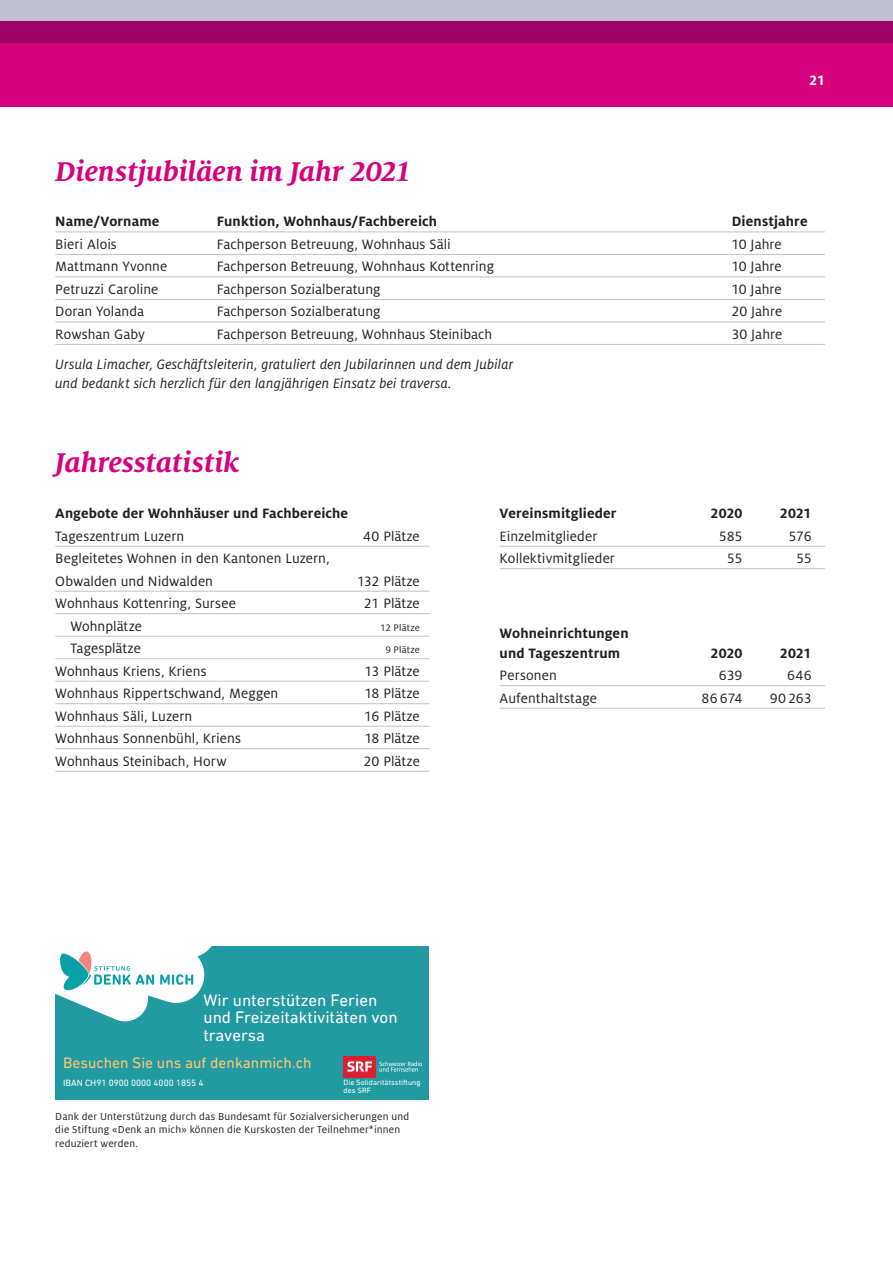
<style>
.page{position:relative;width:893px;height:1263px;background:#fff}
.page>*{position:absolute;margin:0;border:0;box-sizing:border-box;transform-origin:0 0}
.t1{font:italic 700 30px "Milo Serif OT";letter-spacing:-.005em;color:#d6017f}
.t2{font:17.1px/17.1px "DIN Next Rounded LT Pro";color:#fff}
.t3{font:15.45px "DIN Next Rounded LT Pro";color:#fec66d}
.t4{font:15px/22.5px "Milo OT";letter-spacing:.005em;color:#231f20}
.t5{font:700 15px/19.5px "Milo OT";letter-spacing:.01em;color:#231f20}
.t6{font:italic 15px/18.8px "Milo OT";letter-spacing:.01em;color:#231f20}
.t7{font:700 15px "Milo OT";color:#fff}
.t8{font:11.25px/13.5px "Milo OT";letter-spacing:.015em;color:#231f20}
.t9{font:10.5px "Milo OT";letter-spacing:.01em;color:#231f20}
.t10{font:9.3px "DIN Next Rounded LT Pro";color:#fff}
.t11{font:7.8px/7.8px "DIN Next Rounded LT Pro";color:#fff}
</style>
<div class="page">
<div style="left:0;top:0;width:893px;height:43px;background:#bec0d0"></div>
<svg style="left:0;top:21px;width:893px;height:85px;background:#c70078"></svg>
<hr style="left:55px;top:232px;width:770px;height:1px;background:#bec0d0">
<hr style="left:55px;top:254px;width:770px;height:1px;background:#bec0d0">
<hr style="left:55px;top:277px;width:770px;height:1px;background:#bec0d0">
<hr style="left:55px;top:299px;width:770px;height:1px;background:#bec0d0">
<hr style="left:55px;top:322px;width:770px;height:1px;background:#bec0d0">
<hr style="left:55px;top:344px;width:770px;height:1px;background:#bec0d0">
<hr style="left:55px;top:546px;width:374px;height:1px;background:#bec0d0">
<hr style="left:55px;top:591px;width:374px;height:1px;background:#bec0d0">
<hr style="left:55px;top:613px;width:374px;height:1px;background:#bec0d0">
<hr style="left:55px;top:636px;width:374px;height:1px;background:#bec0d0">
<hr style="left:55px;top:658px;width:374px;height:1px;background:#bec0d0">
<hr style="left:55px;top:681px;width:374px;height:1px;background:#bec0d0">
<hr style="left:55px;top:703px;width:374px;height:1px;background:#bec0d0">
<hr style="left:55px;top:726px;width:374px;height:1px;background:#bec0d0">
<hr style="left:55px;top:748px;width:374px;height:1px;background:#bec0d0">
<hr style="left:55px;top:771px;width:374px;height:1px;background:#bec0d0">
<hr style="left:500px;top:546px;width:325px;height:1px;background:#bec0d0">
<hr style="left:500px;top:568px;width:325px;height:1px;background:#bec0d0">
<hr style="left:500px;top:685px;width:325px;height:1px;background:#bec0d0">
<hr style="left:500px;top:708px;width:325px;height:1px;background:#bec0d0">
<div style="left:56px;top:945px;width:373px;height:154px;background:#229aa1"></div>
<div style="left:344px;top:1056px;width:32px;height:21px;background:#da2031"></div>
<svg style="left:347px;top:1061px;width:25px;height:10px"></svg>
<svg style="left:379px;top:1061px;width:43px;height:10px"></svg>
<svg style="left:56px;top:945px;width:202px;height:77px"></svg>
<p class="t7" style="left:809px;top:72px;width:17px">21</p>
<h1 class="t1" style="left:55px;top:156px;width:357px">Dienstjubiläen im Jahr 2021</h1>
<p class="t5" style="left:55px;top:212px;width:106px">Name/Vorname</p>
<p class="t5" style="left:217px;top:212px;width:222px">Funktion, Wohnhaus/Fachbereich</p>
<p class="t5" style="left:732px;top:212px;width:77px">Dienstjahre</p>
<p class="t4" style="left:55px;top:233px;width:63px">Bieri Alois</p>
<p class="t4" style="left:217px;top:233px;width:235px">Fachperson Betreuung, Wohnhaus Säli</p>
<p class="t4" style="left:731px;top:233px;width:52px">10 Jahre</p>
<p class="t4" style="left:55px;top:256px;width:114px">Mattmann Yvonne</p>
<p class="t4" style="left:217px;top:256px;width:279px">Fachperson Betreuung, Wohnhaus Kottenring</p>
<p class="t4" style="left:731px;top:256px;width:52px">10 Jahre</p>
<p class="t4" style="left:55px;top:278px;width:105px">Petruzzi Caroline</p>
<p class="t4" style="left:217px;top:278px;width:165px">Fachperson Sozialberatung</p>
<p class="t4" style="left:731px;top:278px;width:52px">10 Jahre</p>
<p class="t4" style="left:55px;top:301px;width:90px">Doran Yolanda</p>
<p class="t4" style="left:217px;top:301px;width:165px">Fachperson Sozialberatung</p>
<p class="t4" style="left:731px;top:301px;width:52px">20 Jahre</p>
<p class="t4" style="left:55px;top:323px;width:91px">Rowshan Gaby</p>
<p class="t4" style="left:217px;top:323px;width:277px">Fachperson Betreuung, Wohnhaus Steinibach</p>
<p class="t4" style="left:731px;top:323px;width:53px">30 Jahre</p>
<p class="t6" style="left:55px;top:355px;width:460px">Ursula Limacher, Geschäftsleiterin, gratuliert den Jubilarinnen und dem Jubilar und bedankt sich herzlich für den langjährigen Einsatz bei traversa.</p>
<h1 class="t1" style="left:55px;top:446px;width:185px">Jahresstatistik</h1>
<p class="t5" style="left:55px;top:504px;width:294px">Angebote der Wohnhäuser und Fachbereiche</p>
<p class="t4" style="left:55px;top:525px;width:131px">Tageszentrum Luzern</p>
<p class="t4" style="left:363px;top:525px;width:58px">40 Plätze</p>
<p class="t4" style="left:55px;top:547px;width:276px">Begleitetes Wohnen in den Kantonen Luzern,<br>Obwalden und Nidwalden</p>
<p class="t4" style="left:357px;top:570px;width:64px">132 Plätze</p>
<p class="t4" style="left:55px;top:592px;width:182px">Wohnhaus Kottenring, Sursee</p>
<p class="t4" style="left:364px;top:592px;width:57px">21 Plätze</p>
<p class="t4" style="left:70px;top:615px;width:73px">Wohnplätze</p>
<p class="t9" style="left:380px;top:622px;width:41px">12 Plätze</p>
<p class="t4" style="left:70px;top:637px;width:72px">Tagesplätze</p>
<p class="t9" style="left:385px;top:644px;width:36px">9 Plätze</p>
<p class="t4" style="left:55px;top:660px;width:153px">Wohnhaus Kriens, Kriens</p>
<p class="t4" style="left:365px;top:660px;width:57px">13 Plätze</p>
<p class="t4" style="left:55px;top:682px;width:225px">Wohnhaus Rippertschwand, Meggen</p>
<p class="t4" style="left:364px;top:682px;width:57px">18 Plätze</p>
<p class="t4" style="left:55px;top:705px;width:138px">Wohnhaus Säli, Luzern</p>
<p class="t4" style="left:364px;top:705px;width:57px">16 Plätze</p>
<p class="t4" style="left:55px;top:727px;width:187px">Wohnhaus Sonnenbühl, Kriens</p>
<p class="t4" style="left:364px;top:727px;width:57px">18 Plätze</p>
<p class="t4" style="left:55px;top:750px;width:173px">Wohnhaus Steinibach, Horw</p>
<p class="t4" style="left:364px;top:750px;width:58px">20 Plätze</p>
<p class="t5" style="left:500px;top:504px;width:118px">Vereinsmitglieder</p>
<p class="t5" style="left:711px;top:504px;width:33px">2020</p>
<p class="t5" style="left:780px;top:504px;width:33px">2021</p>
<p class="t4" style="left:500px;top:525px;width:99px">Einzelmitglieder</p>
<p class="t4" style="left:719px;top:525px;width:25px">585</p>
<p class="t4" style="left:788px;top:525px;width:25px">576</p>
<p class="t4" style="left:500px;top:547px;width:117px">Kollektivmitglieder</p>
<p class="t4" style="left:727px;top:547px;width:17px">55</p>
<p class="t4" style="left:796px;top:547px;width:17px">55</p>
<p class="t5" style="left:500px;top:624px;width:131px">Wohneinrichtungen und Tageszentrum</p>
<p class="t5" style="left:711px;top:643px;width:33px">2020</p>
<p class="t5" style="left:780px;top:643px;width:33px">2021</p>
<p class="t4" style="left:500px;top:664px;width:59px">Personen</p>
<p class="t4" style="left:719px;top:664px;width:25px">639</p>
<p class="t4" style="left:787px;top:664px;width:26px">646</p>
<p class="t4" style="left:500px;top:687px;width:99px">Aufenthaltstage</p>
<p class="t4" style="left:702px;top:687px;width:42px">86 674</p>
<p class="t4" style="left:770px;top:687px;width:43px">90 263</p>
<p class="t2" style="left:203px;top:992px;width:196px">Wir unterstützen Ferien und Freizeitaktivitäten von traversa</p>
<p class="t3" style="left:63px;top:1053px;width:250px">Besuchen Sie uns auf denkanmich.ch</p>
<p class="t10" style="left:63px;top:1077px;width:142px">IBAN CH91 0900 0000 4000 1855 4</p>
<p class="t8" style="left:55px;top:1109px;width:355px">Dank der Unterstützung durch das Bundesamt für Sozialversicherungen und die Stiftung «Denk an mich» können die Kurskosten der Teilnehmer*innen reduziert werden.</p>
<p class="t11" style="left:344px;top:1078px;width:78px">Die Solidaritätsstiftung des SRF</p>
</div>
